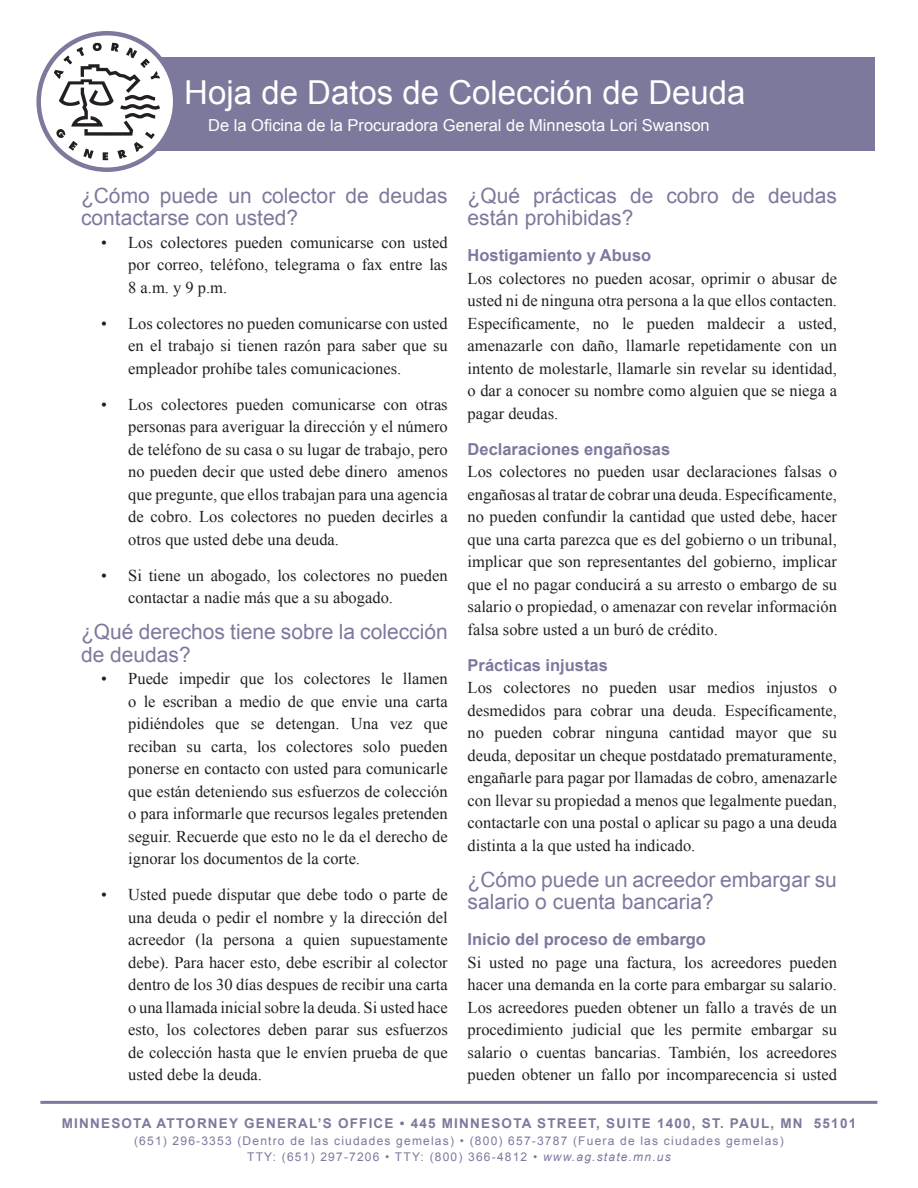
<style>
.page{position:relative;width:918px;height:1188px;background:#fff}
.page>*{position:absolute;margin:0;border:0;box-sizing:border-box;transform-origin:0 0}
.h1{font:33px "Arial";color:#fff}
.h2{font:21px/22.5px "Arial";color:#7c799d}
.p_1{font:16.5px/22.5px "Times New Roman";color:#231f20;text-align:justify}
.li{font:16.5px/22.5px "Times New Roman";color:#231f20;text-align:justify}
.h3{font:700 16.5px "Arial";color:#7c799d}
.t1{font:16.5px "Arial";color:#fff}
.sub{font:700 13.5px "Arial";letter-spacing:.09em;color:#7c799d}
.sub-2{font:12px/16.5px "Arial";letter-spacing:.1em;color:#7c799d;text-align:center}
.s1{font-style:italic}
</style>
<div class="page">
<div style="left:60px;top:57px;width:815px;height:93px;background:#7c799d"></div>
<svg style="left:39px;top:33px;width:136px;height:137px"></svg>
<svg style="left:54px;top:43px;width:106px;height:117px"></svg>
<div style="left:36px;top:31px;width:141px;height:141px;border:4px solid #7c799d;border-radius:50%"></div>
<hr style="left:40px;top:1101px;width:837px;height:3px;background:#7c799d">
<h1 class="h1" style="left:184px;top:71px;width:563px">Hoja de Datos de Colección de Deuda</h1>
<p class="t1" style="left:208px;top:115px;width:503px">De la Oficina de la Procuradora General de Minnesota Lori Swanson</p>
<h2 class="h2" style="left:81px;top:184px;width:368px">¿Cómo puede un colector de deudas contactarse con usted?</h2>
<p class="li" style="left:128px;top:231px;width:321px;text-indent:-27px">• Los colectores pueden comunicarse con usted por correo, teléfono, telegrama o fax entre las 8 a.m. y 9 p.m.</p>
<p class="li" style="left:128px;top:312px;width:321px;text-indent:-27px">• Los colectores no pueden comunicarse con usted en el trabajo si tienen razón para saber que su empleador prohíbe tales comunicaciones.</p>
<p class="li" style="left:128px;top:393px;width:321px;text-indent:-27px">• Los colectores pueden comunicarse con otras personas para averiguar la dirección y el número de teléfono de su casa o su lugar de trabajo, pero no pueden decir que usted debe dinero amenos que pregunte, que ellos trabajan para una agencia de cobro. Los colectores no pueden decirles a otros que usted debe una deuda.</p>
<p class="li" style="left:128px;top:564px;width:321px;text-indent:-27px">• Si tiene un abogado, los colectores no pueden contactar a nadie más que a su abogado.</p>
<h2 class="h2" style="left:81px;top:621px;width:368px">¿Qué derechos tiene sobre la colección de deudas?</h2>
<p class="li" style="left:128px;top:667px;width:321px;text-indent:-27px">• Puede impedir que los colectores le llamen o le escriban a medio de que envie una carta pidiéndoles que se detengan. Una vez que reciban su carta, los colectores solo pueden ponerse en contacto con usted para comunicarle que están deteniendo sus esfuerzos de colección o para informarle que recursos legales pretenden seguir. Recuerde que esto no le da el derecho de ignorar los documentos de la corte.</p>
<p class="li" style="left:128px;top:883px;width:321px;text-indent:-27px">• Usted puede disputar que debe todo o parte de una deuda o pedir el nombre y la dirección del acreedor (la persona a quien supuestamente debe). Para hacer esto, debe escribir al colector dentro de los 30 días despues de recibir una carta o una llamada inicial sobre la deuda. Si usted hace esto, los colectores deben parar sus esfuerzos de colección hasta que le envíen prueba de que usted debe la deuda.</p>
<h2 class="h2" style="left:468px;top:184px;width:371px">¿Qué prácticas de cobro de deudas están prohibidas?</h2>
<h3 class="h3" style="left:468px;top:244px;width:185px">Hostigamiento y Abuso</h3>
<p class="p_1" style="left:468px;top:267px;width:371px">Los colectores no pueden acosar, oprimir o abusar de usted ni de ninguna otra persona a la que ellos contacten.<br>Específicamente, no le pueden maldecir a usted, amenazarle con daño, llamarle repetidamente con un intento de molestarle, llamarle sin revelar su identidad, o dar a conocer su nombre como alguien que se niega a pagar deudas.</p>
<h3 class="h3" style="left:468px;top:438px;width:204px">Declaraciones engañosas</h3>
<p class="p_1" style="left:468px;top:460px;width:371px">Los colectores no pueden usar declaraciones falsas o engañosas al tratar de cobrar una deuda. Específicamente, no pueden confundir la cantidad que usted debe, hacer que una carta parezca que es del gobierno o un tribunal, implicar que son representantes del gobierno, implicar que el no pagar conducirá a su arresto o embargo de su salario o propiedad, o amenazar con revelar información falsa sobre usted a un buró de crédito.</p>
<h3 class="h3" style="left:468px;top:654px;width:142px">Prácticas injustas</h3>
<p class="p_1" style="left:468px;top:676px;width:371px">Los colectores no pueden usar medios injustos o desmedidos para cobrar una deuda. Específicamente, no pueden cobrar ninguna cantidad mayor que su deuda, depositar un cheque postdatado prematuramente, engañarle para pagar por llamadas de cobro, amenazarle con llevar su propiedad a menos que legalmente puedan, contactarle con una postal o aplicar su pago a una deuda distinta a la que usted ha indicado.</p>
<h2 class="h2" style="left:468px;top:868px;width:371px">¿Cómo puede un acreedor embargar su salario o cuenta bancaria?</h2>
<h3 class="h3" style="left:468px;top:928px;width:240px">Inicio del proceso de embargo</h3>
<p class="p_1" style="left:468px;top:951px;width:371px">Si usted no page una factura, los acreedores pueden hacer una demanda en la corte para embargar su salario.<br>Los acreedores pueden obtener un fallo a través de un procedimiento judicial que les permite embargar su salario o cuentas bancarias. También, los acreedores pueden obtener un fallo por incomparecencia si usted</p>
<p class="sub" style="left:62px;top:1115px;width:796px">MINNESOTA ATTORNEY GENERAL’S OFFICE • 445 MINNESOTA STREET, SUITE 1400, ST. PAUL, MN 55101</p>
<p class="sub-2" style="left:134px;top:1133px;width:651px">(651) 296-3353 (Dentro de las ciudades gemelas) • (800) 657-3787 (Fuera de las ciudades gemelas)<br>TTY: (651) 297-7206 • TTY: (800) 366-4812 • <span class="s1">www.ag.state.mn.us</span></p>
</div>
